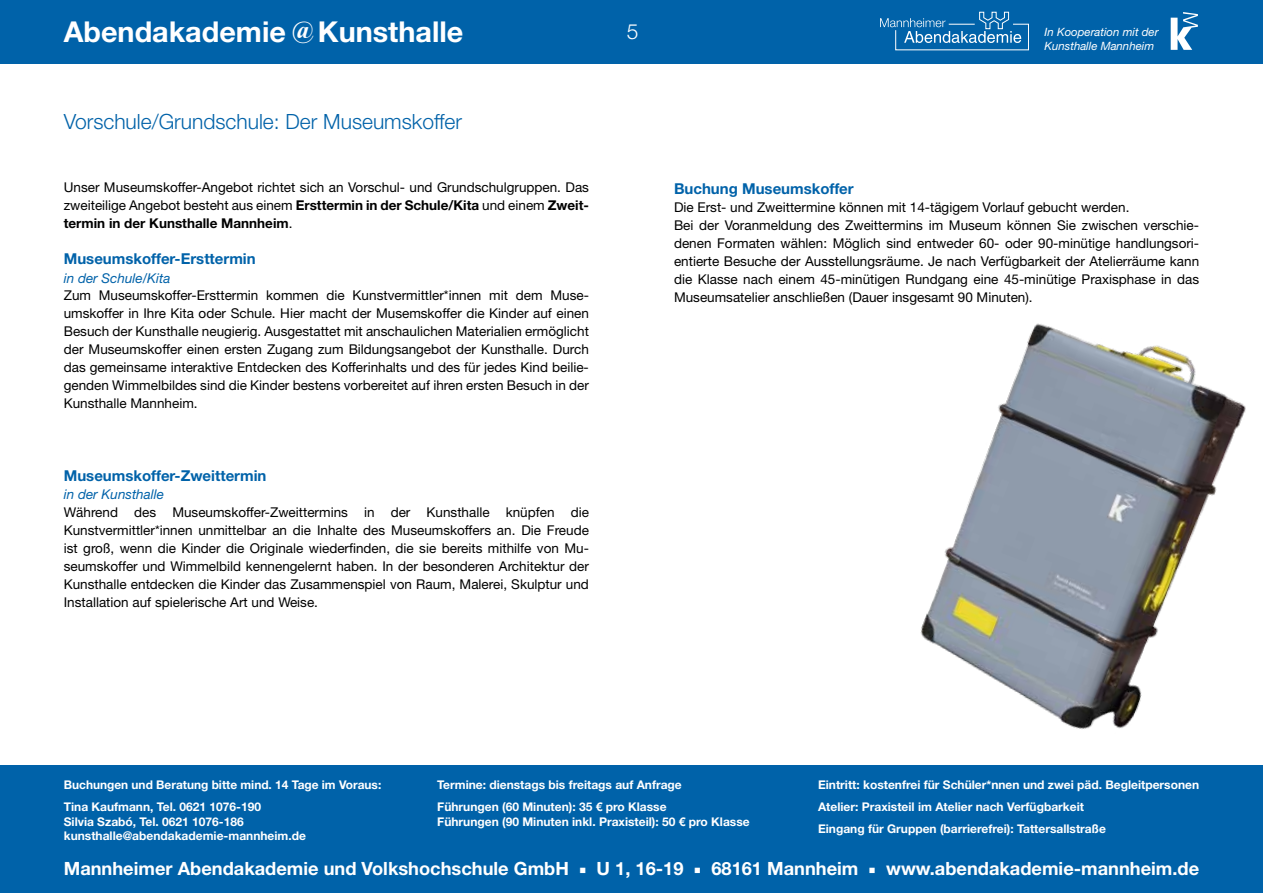
<style>
.page{position:relative;width:1263px;height:893px;background:#fff}
.page>*{position:absolute;margin:0;border:0;box-sizing:border-box;transform-origin:0 0}
.t1{font:700 28.8px "Helvetica Neue LT Pro";color:#fff}
.t2{font:700 24px "Times New Roman";color:#fff}
.t3{font:300 21px "Helvetica Neue LT Pro";color:#0062a9}
.t4{font:300 21px "Helvetica Neue LT Pro";color:#fff}
.t5{font:700 18.3px "Helvetica Neue LT Pro";color:#fff}
.t6{font:700 15px "Helvetica Neue LT Pro";color:#0062a9}
.t7{font:13.5px/18px "Helvetica Neue LT Pro";color:#000;text-align:justify}
.t8{font:italic 13.5px "Helvetica Neue LT Pro";color:#0062a9}
.t9{font:700 12px/21.9px "Helvetica Neue LT Pro";color:#fff}
.t10{font:italic 11.4px/13.8px "Helvetica Neue LT Pro";color:#fff}
.s1{font-weight:700}
.s2{font-family:"Minion Pro";font-weight:400}
</style>
<div class="page">
<div style="left:0;top:765px;width:1263px;height:128px;background:#0062a9"></div>
<div style="left:0;top:0;width:1263px;height:64px;background:#0062a9"></div>
<svg style="left:880px;top:12px;width:149px;height:38px"></svg>
<svg style="left:1171px;top:12px;width:27px;height:38px"></svg>
<img style="left:920px;top:323px;width:326px;height:406px">
<h1 class="t1" style="left:64px;top:14px;width:401px">Abendakademie Kunsthalle</h1>
<h2 class="t2" style="left:292px;top:13px;width:24px">@</h2>
<p class="t10" style="left:1044px;top:25px;width:116px">In Kooperation mit der<br>Kunsthalle Mannheim</p>
<h3 class="t4" style="left:627px;top:19px;width:13px">5</h3>
<h3 class="t3" style="left:64px;top:108px;width:400px">Vorschule/Grundschule: Der Museumskoffer</h3>
<p class="t7" style="left:64px;top:178px;width:527px">Unser Museumskoffer-Angebot richtet sich an Vorschul- und Grundschulgruppen. Das zweiteilige Angebot besteht aus einem <span class="s1">Ersttermin in der Schule/Kita</span> und einem <span class="s1">Zweit&shy;termin in der Kunsthalle Mannheim</span>.</p>
<p class="t6" style="left:64px;top:250px;width:193px">Museumskoffer-Ersttermin</p>
<p class="t8" style="left:64px;top:269px;width:108px">in der Schule/Kita</p>
<p class="t7" style="left:64px;top:286px;width:527px">Zum Museumskoffer-Ersttermin kommen die Kunstvermittler*innen mit dem Muse&shy;umskoffer in Ihre Kita oder Schule. Hier macht der Musemskoffer die Kinder auf einen Besuch der Kunsthalle neugierig. Ausgestattet mit anschaulichen Materialien ermöglicht der Museumskoffer einen ersten Zugang zum Bildungsangebot der Kunsthalle. Durch das gemeinsame interaktive Entdecken des Kofferinhalts und des für jedes Kind beilie&shy;genden Wimmelbildes sind die Kinder bestens vorbereitet auf ihren ersten Besuch in der Kunsthalle Mannheim.</p>
<p class="t6" style="left:64px;top:466px;width:204px">Museumskoffer-Zweittermin</p>
<p class="t8" style="left:64px;top:485px;width:102px">in der Kunsthalle</p>
<p class="t7" style="left:64px;top:502px;width:527px">Während des Museumskoffer-Zweittermins in der Kunsthalle knüpfen die Kunstvermittler*innen unmittelbar an die Inhalte des Museumskoffers an. Die Freude ist groß, wenn die Kinder die Originale wiederfinden, die sie bereits mithilfe von Mu&shy;seumskoffer und Wimmelbild kennengelernt haben. In der besonderen Architektur der Kunsthalle entdecken die Kinder das Zusammenspiel von Raum, Malerei, Skulptur und Installation auf spielerische Art und Weise.</p>
<p class="t6" style="left:674px;top:179px;width:181px">Buchung Museumskoffer</p>
<p class="t7" style="left:674px;top:197px;width:527px;text-align:left">Die Erst- und Zweittermine können mit 14-tägigem Vorlauf gebucht werden.<br>Bei der Voranmeldung des Zweittermins im Museum können Sie zwischen verschie&shy;denen Formaten wählen: Möglich sind entweder 60- oder 90-minütige handlungsori&shy;entierte Besuche der Ausstellungsräume. Je nach Verfügbarkeit der Atelierräume kann die Klasse nach einem 45-minütigen Rundgang eine 45-minütige Praxisphase in das Museumsatelier anschließen (Dauer insgesamt 90 Minuten).</p>
<p class="t9" style="left:64px;top:774px;width:319px">Buchungen und Beratung bitte mind. 14 Tage im Voraus:<br>Tina Kaufmann, Tel. 0621 1076-190</p>
<p class="t9" style="left:64px;top:814px;width:244px;line-height:14.4px">Silvia Szabó, Tel. 0621 1076-186 kunsthalle@abendakademie-mannheim.de</p>
<p class="t9" style="left:437px;top:774px;width:246px">Termine: dienstags bis freitags auf Anfrage<br>Führungen (60 Minuten): 35 € pro Klasse</p>
<p class="t9" style="left:437px;top:810px;width:314px">Führungen (90 Minuten inkl. Praxisteil): 50 € pro Klasse</p>
<p class="t9" style="left:818px;top:774px;width:383px">Eintritt: kostenfrei für Schüler*nnen und zwei päd. Begleitpersonen<br>Atelier: Praxisteil im Atelier nach Verfügbarkeit<br>Eingang für Gruppen (barrierefrei): Tattersallstraße</p>
<h3 class="t5" style="left:64px;top:857px;width:1137px">Mannheimer Abendakademie und Volkshochschule GmbH <span class="s2">■</span> U 1, 16-19 <span class="s2">■</span> 68161 Mannheim <span class="s2">■</span> www.abendakademie-mannheim.de</h3>
</div>
